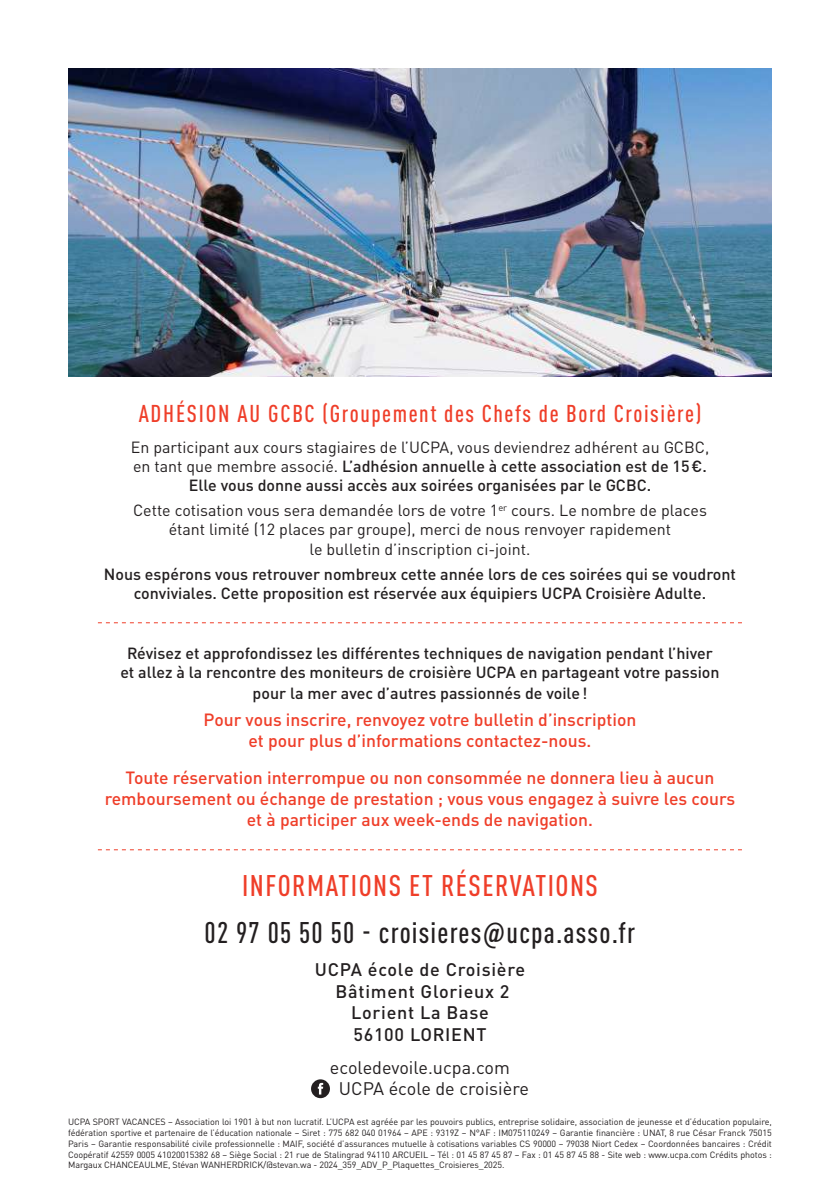
<style>
.page{position:relative;width:840px;height:1191px;background:#fff}
.page>*{position:absolute;margin:0;border:0;box-sizing:border-box;transform-origin:0 0}
.t1{font:500 condensed 29.4px "DINOT";letter-spacing:.04em;color:#231f20}
.t2{font:500 condensed 29.4px "DINOT";letter-spacing:.05em;color:#ef3e29}
.t3{font:500 condensed 24px "DINOT";letter-spacing:.065em;color:#ef3e29}
.t4{font:500 18px/21.6px "DINOT";letter-spacing:.04em;color:#231f20;text-align:center}
.t5{font:18px/21.6px "DINOT";color:#231f20}
.t6{font:500 17.6px/21px "DINOT";color:#ef3e29;text-align:center}
.t7{font:500 16px/19.2px "DINOT";color:#231f20;text-align:center}
.t8{font:16px/19.2px "DINOT";color:#231f20;text-align:center}
.t9{font:9px/10.8px "DINOT";letter-spacing:-.01em;color:#231f20;text-align:justify}
.s1{font-weight:400}
</style>
<div class="page">
<img style="left:68px;top:68px;width:703px;height:308px">
<svg style="left:311px;top:1079px;width:19px;height:19px"></svg>
<svg style="left:98px;top:622px;width:643px;height:1px"></svg>
<svg style="left:98px;top:849px;width:643px;height:1px"></svg>
<h2 class="t3" style="left:139px;top:400px;width:564px">ADHÉSION AU GCBC (Groupement des Chefs de Bord Croisière)</h2>
<h3 class="t7" style="left:131px;top:437px;width:579px"><span class="s1">En participant aux cours stagiaires de l’UCPA, vous deviendrez adhérent au GCBC, en tant que membre associé.</span> L’adhésion annuelle à cette association est de 15€.<br>Elle vous donne aussi accès aux soirées organisées par le GCBC.</h3>
<h3 class="t8" style="left:133px;top:500px;width:575px">Cette cotisation vous sera demandée lors de votre 1<sup>er</sup> cours. Le nombre de places étant limité (12 places par groupe), merci de nous renvoyer rapidement<br>le bulletin d’inscription ci-joint.</h3>
<h3 class="t7" style="left:104px;top:564px;width:633px">Nous espérons vous retrouver nombreux cette année lors de ces soirées qui se voudront conviviales. Cette proposition est réservée aux équipiers UCPA Croisière Adulte.</h3>
<h3 class="t7" style="left:120px;top:643px;width:600px">Révisez et approfondissez les différentes techniques de navigation pendant l’hiver et allez à la rencontre des moniteurs de croisière UCPA en partageant votre passion</h3>
<h3 class="t7" style="left:252px;top:683px;width:336px">pour la mer avec d’autres passionnés de voile!</h3>
<h3 class="t6" style="left:203px;top:708px;width:434px">Pour vous inscrire, renvoyez votre bulletin d’inscription et pour plus d’informations contactez-nous.</h3>
<h3 class="t6" style="left:105px;top:766px;width:631px">Toute réservation interrompue ou non consommée ne donnera lieu à aucun remboursement ou échange de prestation ; vous vous engagez à suivre les cours et à participer aux week-ends de navigation.</h3>
<h1 class="t2" style="left:242px;top:868px;width:357px">INFORMATIONS ET RÉSERVATIONS</h1>
<h1 class="t1" style="left:204px;top:915px;width:432px">02 97 05 50 50 - croisieres@ucpa.asso.fr</h1>
<h3 class="t4" style="left:314px;top:958px;width:212px">UCPA école de Croisière<br>Bâtiment Glorieux 2<br>Lorient La Base<br>56100 LORIENT</h3>
<h3 class="t5" style="left:339px;top:1056px;width:191px;text-indent:-9px">ecoledevoile.ucpa.com<br>UCPA école de croisière</h3>
<p class="t9" style="left:68px;top:1116px;width:705px">UCPA SPORT VACANCES – Association loi 1901 à but non lucratif. L’UCPA est agréée par les pouvoirs publics, entreprise solidaire, association de jeunesse et d’éducation populaire, fédération sportive et partenaire de l’éducation nationale – Siret : 775 682 040 01964 – APE : 9319Z – N°AF : IM075110249 – Garantie financière : UNAT, 8 rue César Franck 75015<br>Paris – Garantie responsabilité civile professionnelle : MAIF, société d’assurances mutuelle à cotisations variables CS 90000 – 79038 Niort Cedex – Coordonnées bancaires : Crédit Coopératif 42559 0005 41020015382 68 – Siège Social : 21 rue de Stalingrad 94110 ARCUEIL – Tél : 01 45 87 45 87 – Fax : 01 45 87 45 88 - Site web : www.ucpa.com Crédits photos :<br>Margaux CHANCEAULME, Stévan WANHERDRICK/@stevan.wa - 2024_359_ADV_P_Plaquettes_Croisieres_2025.</p>
</div>
